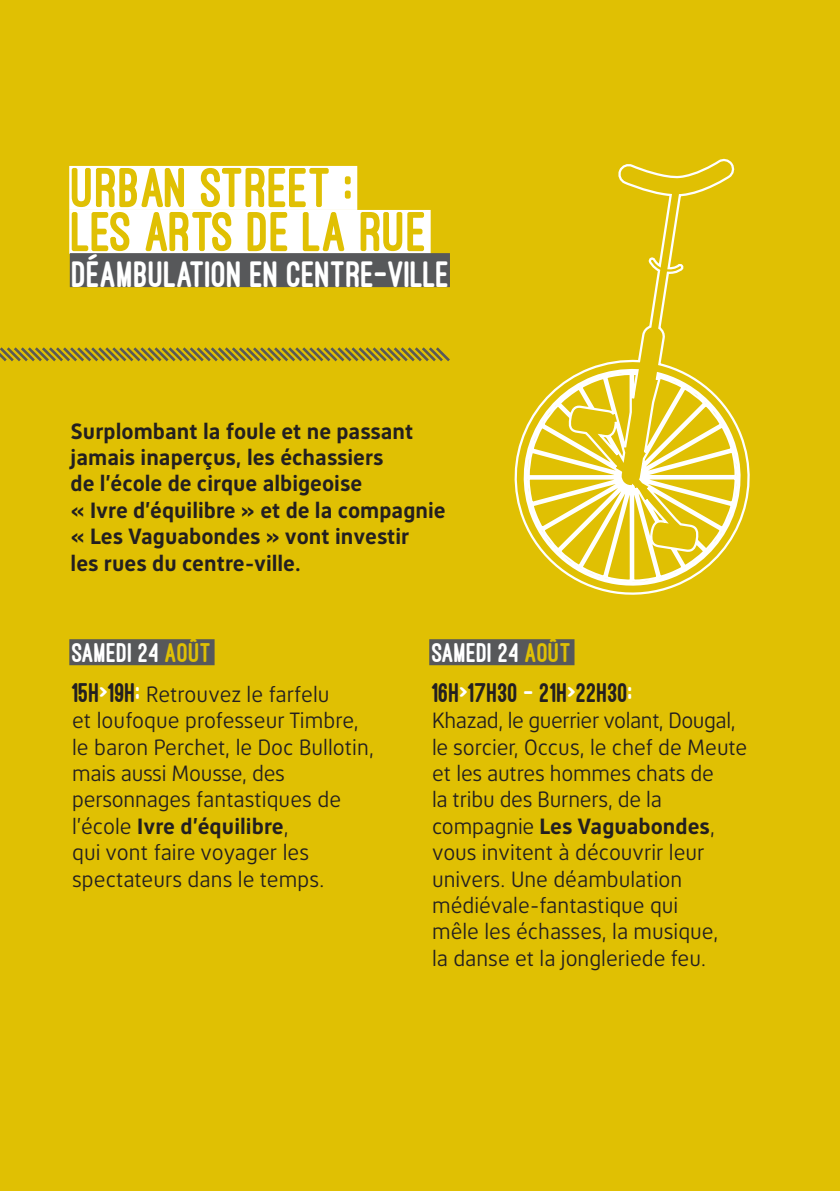
<style>
.page{position:relative;width:840px;height:1191px;background:#fff}
.page>*{position:absolute;margin:0;border:0;box-sizing:border-box;transform-origin:0 0}
.t1{font:800 58px "Ostrich Sans";color:#e0c003}
.t2{font:800 38px "Ostrich Sans";color:#fff}
.t3{font:800 28px "Ostrich Sans";color:#fff}
.t4{font:800 28px "Ostrich Sans";color:#231f20}
.t5{font:22px/26.4px "Saldax L";color:#231f20}
.t6{font:700 22px/26.4px "Saldax L";color:#231f20}
.s1{color:#e0c003}
.s2{font-family:"Ostrich Sans";font-weight:800;font-size:28px}
.s3{font-family:"Ostrich Sans";font-weight:800;font-size:28px;color:#fff}
.s4{font-weight:700}
.s5{color:#fff}
</style>
<div class="page">
<div style="left:0;top:0;width:839px;height:1191px;background:#e0c003"></div>
<div style="left:69px;top:166px;width:288px;height:44px;background:#fff"></div>
<div style="left:69px;top:210px;width:361px;height:44px;background:#fff"></div>
<div style="left:70px;top:253px;width:379px;height:34px;background:#57585a"></div>
<div style="left:69px;top:639px;width:145px;height:26px;background:#57585a"></div>
<div style="left:429px;top:639px;width:145px;height:26px;background:#57585a"></div>
<svg style="left:0;top:347px;width:450px;height:15px"></svg>
<svg style="left:514px;top:158px;width:236px;height:437px"></svg>
<p class="t1" style="left:72px;top:157px;width:284px">URBAN STREET :</p>
<p class="t1" style="left:72px;top:201px;width:357px">LES ARTS DE LA RUE</p>
<p class="t2" style="left:72px;top:254px;width:379px">DÉAMBULATION EN CENTRE-VILLE</p>
<p class="t6" style="left:71px;top:417px;width:376px">Surplombant la foule et ne passant jamais inaperçus, les échassiers<br>de l’école de cirque albigeoise<br>« Ivre d’équilibre » et de la compagnie « Les Vaguabondes » vont investir<br>les rues du centre-ville.</p>
<p class="t3" style="left:72px;top:638px;width:141px">SAMEDI 24 <span class="s1">AOÛT</span></p>
<p class="t5" style="left:72px;top:680px;width:303px"><span class="s2">15H</span><span class="s3">&gt;</span><span class="s2">19H</span><span class="s3">;</span> Retrouvez le farfelu<br>et loufoque professeur Timbre, le baron Perchet, le Doc Bullotin, mais aussi Mousse, des personnages fantastiques de l’école <span class="s4">Ivre d’équilibre</span>,<br>qui vont faire voyager les spectateurs dans le temps.</p>
<p class="t3" style="left:432px;top:638px;width:141px">SAMEDI 24 <span class="s1">AOÛT</span></p>
<p class="t4" style="left:432px;top:677px;width:202px">16H<span class="s5">&gt;</span>17H30 <span class="s5">-</span> 21H<span class="s5">&gt;</span>22H30<span class="s5">;</span></p>
<p class="t5" style="left:432px;top:706px;width:316px">Khazad, le guerrier volant, Dougal, le sorcier, Occus, le chef de Meute et les autres hommes chats de<br>la tribu des Burners, de la</p>
<p class="t5" style="left:432px;top:812px;width:287px">compagnie <span class="s4">Les Vaguabondes</span>, vous invitent à découvrir leur univers. Une déambulation médiévale-fantastique qui mêle les échasses, la musique, la danse et la jongleriede feu.</p>
</div>
